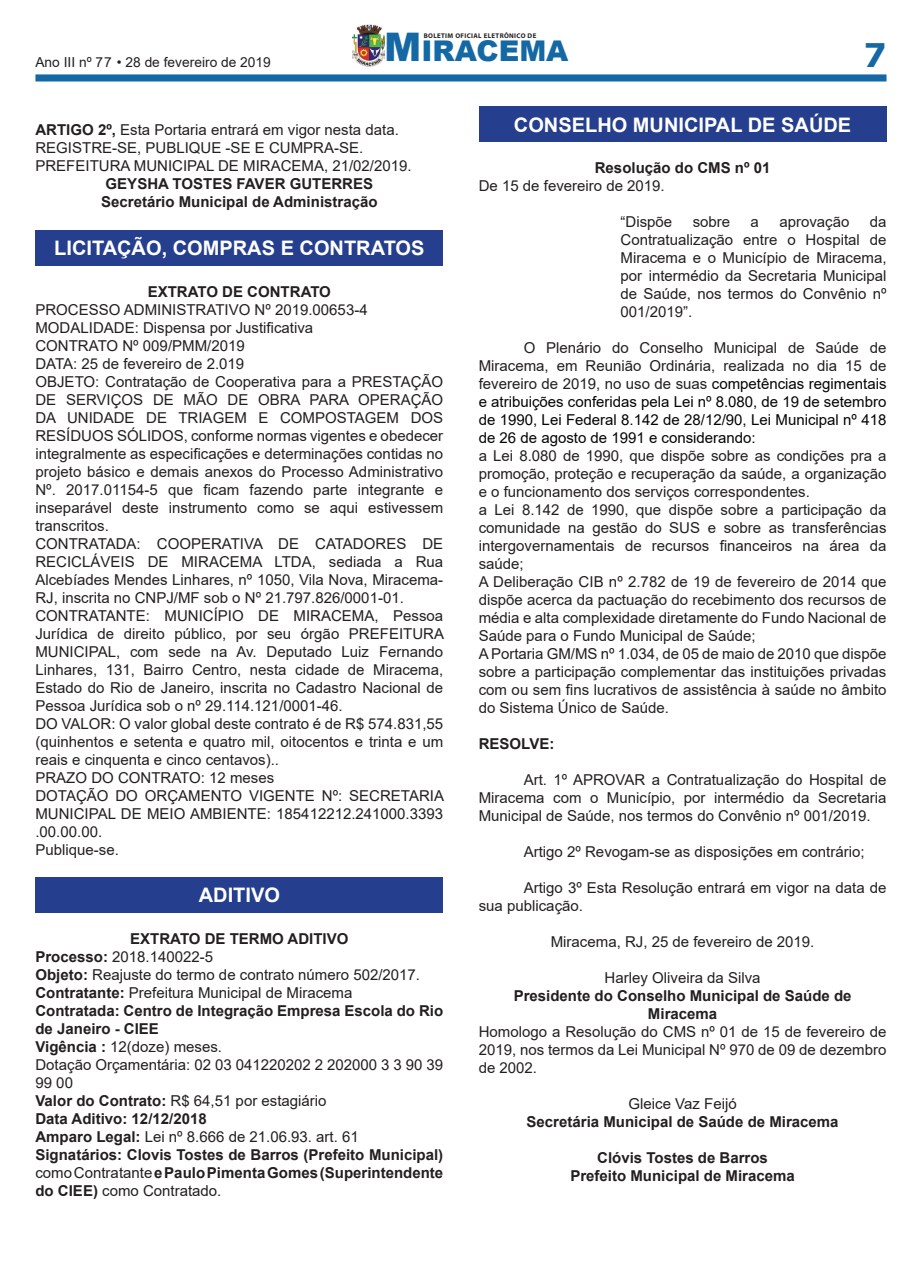
<style>
.page{position:relative;width:922px;height:1276px;background:#fff}
.page>*{position:absolute;margin:0;border:0;box-sizing:border-box;transform-origin:0 0}
.t1{font:700 32.5px "Verdana";color:#1469a5}
.t2{font:900 28.5px "Arial";color:#1469a5}
.t3{font:700 20px "Arial";color:#fff}
.t4{font:15px/18px "Arial";color:#231f20}
.t5{font:700 15px/18px "Arial";color:#231f20}
.t6{font:15px/18px "Arial";color:#040503;text-align:justify}
.t7{font:13.75px "Arial";color:#231f20}
.t8{font:700 6.75px "Myriad Pro";letter-spacing:.05em;color:#231f20}
.s1{font-size:39.38px}
.s2{font-weight:700}
.s3{font-weight:400}
.s4{color:#231f20}
</style>
<div class="page">
<div style="left:35px;top:74px;width:851px;height:7px;background:#1469a5"></div>
<img style="left:352px;top:24px;width:33px;height:43px">
<div style="left:35px;top:230px;width:408px;height:36px;background:#253f8e"></div>
<div style="left:35px;top:877px;width:408px;height:35px;background:#253f8e"></div>
<div style="left:478px;top:106px;width:408px;height:36px;background:#253f8e"></div>
<p class="t7" style="left:35px;top:53px;width:237px">Ano III nº 77 • 28 de fevereiro de 2019</p>
<p class="t8" style="left:423px;top:31px;width:114px">BOLETIM OFICIAL ELETRÔNICO DE</p>
<h2 class="t2" style="left:384px;top:30px;width:186px"><span class="s1">M</span>IRACEMA</h2>
<h1 class="t1" style="left:863px;top:32px;width:25px">7</h1>
<p class="t4" style="left:35px;top:121px;width:377px"><span class="s2">ARTIGO 2º,</span> Esta Portaria entrará em vigor nesta data.<br>REGISTRE-SE, PUBLIQUE -SE E CUMPRA-SE.<br>PREFEITURA MUNICIPAL DE MIRACEMA, 21/02/2019.</p>
<p class="t5" style="left:101px;top:175px;width:278px">GEYSHA TOSTES FAVER GUTERRES<br>Secretário Municipal de Administração</p>
<h3 class="t3" style="left:54px;top:234px;width:372px">LICITAÇÃO, COMPRAS E CONTRATOS</h3>
<p class="t5" style="left:148px;top:283px;width:185px">EXTRATO DE CONTRATO</p>
<p class="t4" style="left:35px;top:301px;width:410px">PROCESSO ADMINISTRATIVO Nº 2019.00653-4<br>MODALIDADE: Dispensa por Justificativa<br>CONTRATO Nº 009/PMM/2019<br>DATA: 25 de fevereiro de 2.019<br>OBJETO: Contratação de Cooperativa para a PRESTAÇÃO DE SERVIÇOS DE MÃO DE OBRA PARA OPERAÇÃO DA UNIDADE DE TRIAGEM E COMPOSTAGEM DOS RESÍDUOS SÓLIDOS, conforme normas vigentes e obedecer integralmente as especificações e determinações contidas no projeto básico e demais anexos do Processo Administrativo Nº. 2017.01154-5 que ficam fazendo parte integrante e inseparável deste instrumento como se aqui estivessem transcritos.<br>CONTRATADA: COOPERATIVA DE CATADORES DE RECICLÁVEIS DE MIRACEMA LTDA, sediada a Rua Alcebíades Mendes Linhares, nº 1050, Vila Nova, Miracema-RJ, inscrita no CNPJ/MF sob o Nº 21.797.826/0001-01.<br>CONTRATANTE: MUNICÍPIO DE MIRACEMA, Pessoa Jurídica de direito público, por seu órgão PREFEITURA MUNICIPAL, com sede na Av. Deputado Luiz Fernando Linhares, 131, Bairro Centro, nesta cidade de Miracema, Estado do Rio de Janeiro, inscrita no Cadastro Nacional de Pessoa Jurídica sob o nº 29.114.121/0001-46.<br>DO VALOR: O valor global deste contrato é de R$ 574.831,55 (quinhentos e setenta e quatro mil, oitocentos e trinta e um reais e cinquenta e cinco centavos)..<br>PRAZO DO CONTRATO: 12 meses<br>DOTAÇÃO DO ORÇAMENTO VIGENTE Nº: SECRETARIA MUNICIPAL DE MEIO AMBIENTE: 185412212.241000.3393 .00.00.00.<br>Publique-se.</p>
<h3 class="t3" style="left:199px;top:881px;width:83px">ADITIVO</h3>
<p class="t5" style="left:35px;top:929px;width:409px;text-indent:95px">EXTRATO DE TERMO ADITIVO<br>Processo: <span class="s3">2018.140022-5<br></span>Objeto: <span class="s3">Reajuste do termo de contrato número 502/2017.<br></span>Contratante: <span class="s3">Prefeitura Municipal de Miracema<br></span>Contratada: Centro de Integração Empresa Escola do Rio de Janeiro - CIEE<br>Vigência : <span class="s3">12(doze) meses.<br>Dotação Orçamentária: 02 03 041220202 2 202000 3 3 90 39<br>99 00<br></span>Valor do Contrato: <span class="s3">R$ 64,51 por estagiário<br></span>Data Aditivo: 12/12/2018<br>Amparo Legal: <span class="s3">Lei nº 8.666 de 21.06.93. art. 61<br></span>Signatários: Clovis Tostes de Barros (Prefeito Municipal) <span class="s3">como Contratante</span> e Paulo Pimenta Gomes (Superintendente do CIEE) <span class="s3">como Contratado.</span></p>
<h3 class="t3" style="left:514px;top:110px;width:339px">CONSELHO MUNICIPAL DE SAÚDE</h3>
<p class="t5" style="left:594px;top:159px;width:177px">Resolução do CMS nº 01</p>
<p class="t4" style="left:478px;top:177px;width:187px">De 15 de fevereiro de 2019.</p>
<p class="t4" style="left:620px;top:213px;width:53px">“Dispõe</p>
<p class="t4" style="left:692px;top:213px;width:39px">sobre</p>
<p class="t4" style="left:750px;top:213px;width:10px">a</p>
<p class="t4" style="left:779px;top:213px;width:72px">aprovação</p>
<p class="t4" style="left:620px;top:213px;width:267px;text-align:justify;text-indent:249px">da Contratualização entre o Hospital de Miracema e o Município de Miracema, por intermédio da Secretaria Municipal de Saúde, nos termos do Convênio nº 001/2019”.</p>
<p class="t6" style="left:478px;top:339px;width:409px;text-indent:45px"><span class="s4">O Plenário do Conselho Municipal de Saúde de Miracema, em Reunião Ordinária, realizada no dia 15 de fevereiro de 2019, no uso de suas</span> competências regimentais e atribuições conferidas pela Lei nº 8.080, de 19 de setembro de 1990, Lei Federal 8.142 de 28/12/90, Lei Municipal nº 418 de 26 de agosto de 1991 e considerando:</p>
<p class="t4" style="left:478px;top:447px;width:409px">a Lei 8.080 de 1990, que dispõe sobre as condições pra a promoção, proteção e recuperação da saúde, a organização e o funcionamento dos serviços correspondentes.<br>a Lei 8.142 de 1990, que dispõe sobre a participação da comunidade na gestão do SUS e sobre as transferências intergovernamentais de recursos financeiros na área da saúde;<br>A Deliberação CIB nº 2.782 de 19 de fevereiro de 2014 que dispõe acerca da pactuação do recebimento dos recursos de média e alta complexidade diretamente do Fundo Nacional de Saúde para o Fundo Municipal de Saúde;<br>A Portaria GM/MS nº 1.034, de 05 de maio de 2010 que dispõe sobre a participação complementar das instituições privadas com ou sem fins lucrativos de assistência à saúde no âmbito do Sistema Único de Saúde.</p>
<p class="t5" style="left:478px;top:735px;width:77px">RESOLVE:</p>
<p class="t4" style="left:478px;top:771px;width:409px;text-align:justify;text-indent:45px">Art. 1º APROVAR a Contratualização do Hospital de Miracema com o Município, por intermédio da Secretaria Municipal de Saúde, nos termos do Convênio nº 001/2019.</p>
<p class="t4" style="left:523px;top:843px;width:342px">Artigo 2º Revogam-se as disposições em contrário;</p>
<p class="t4" style="left:478px;top:879px;width:409px;text-indent:45px">Artigo 3º Esta Resolução entrará em vigor na data de sua publicação.</p>
<p class="t4" style="left:550px;top:933px;width:265px">Miracema, RJ, 25 de fevereiro de 2019.</p>
<p class="t4" style="left:604px;top:969px;width:157px">Harley Oliveira da Silva</p>
<p class="t5" style="left:513px;top:987px;width:339px;text-align:center">Presidente do Conselho Municipal de Saúde de<br>Miracema</p>
<p class="t4" style="left:478px;top:1023px;width:409px;text-align:justify">Homologo a Resolução do CMS nº 01 de 15 de fevereiro de 2019, nos termos da Lei Municipal Nº 970 de 09 de dezembro de 2002.</p>
<p class="t4" style="left:628px;top:1095px;width:110px">Gleice Vaz Feijó</p>
<p class="t5" style="left:526px;top:1113px;width:313px">Secretária Municipal de Saúde de Miracema</p>
<p class="t5" style="left:570px;top:1149px;width:226px;text-align:center">Clóvis Tostes de Barros<br>Prefeito Municipal de Miracema</p>
</div>
